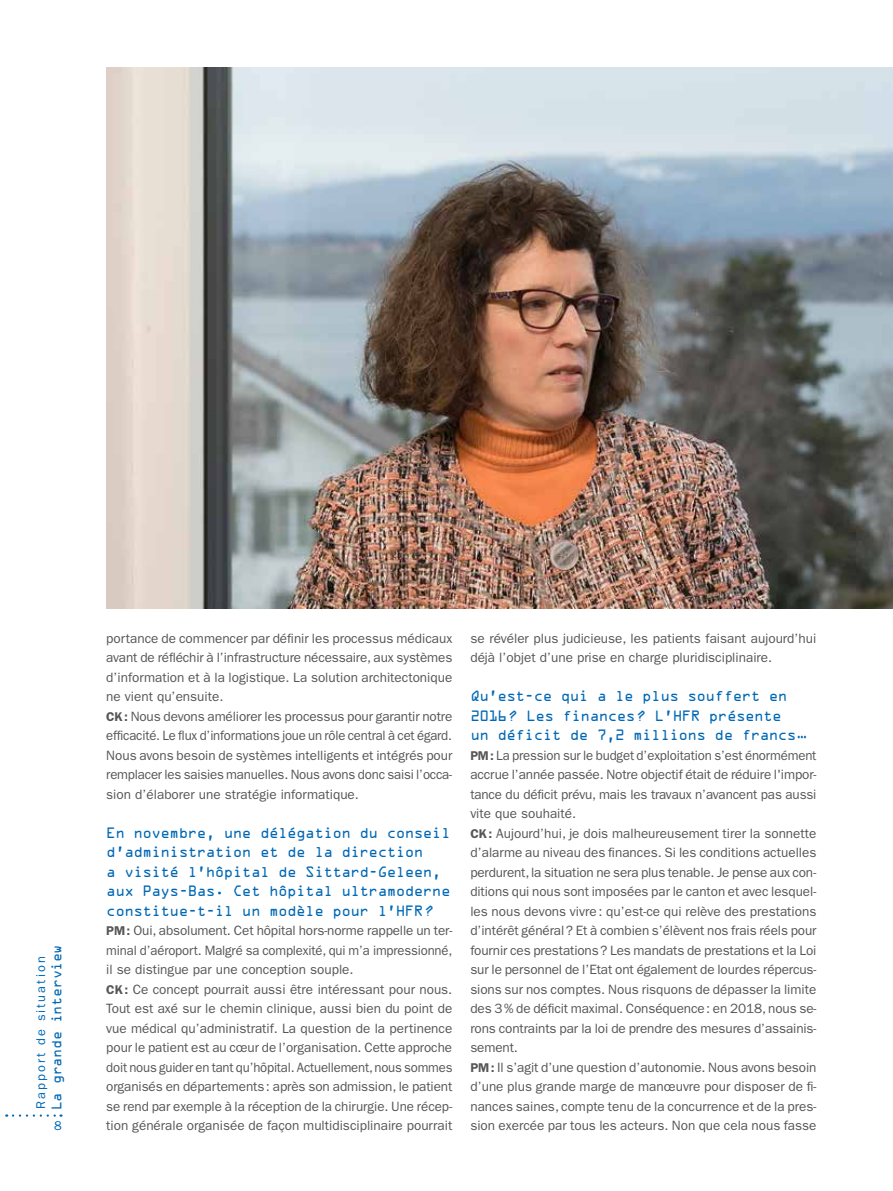
<style>
.page{position:relative;width:893px;height:1191px;background:#fff}
.page>*{position:absolute;margin:0;border:0;box-sizing:border-box;transform-origin:0 0}
.t1{font:13.5px/19.5px "ITC Franklin Gothic Std";letter-spacing:-.005em;color:#565655}
.t2{font:13.5px/19.5px "OCRA Std";letter-spacing:-.05em;color:#0068b4}
.t3{font:12.75px "ITC Franklin Gothic Std";letter-spacing:.16em;color:#0068b4}
.t4{font:12.75px "OCRA Std";letter-spacing:-.025em;color:#0068b4}
.s1{font-weight:600;font-size:12.75px}
</style>
<div class="page">
<img style="left:106px;top:67px;width:787px;height:541px">
<svg style="left:13px;top:1114px;width:49px;height:2px"></svg>
<p class="t3" style="left:34px;top:1109px;width:154px;rotate:-90deg">Rapport de situation</p>
<p class="t4" style="left:51px;top:1110px;width:167px;rotate:-90deg">La grande interview</p>
<p class="t3" style="left:54px;top:1118px;width:9px">8</p>
<p class="t1" style="left:106px;top:628px;width:348px">portance de commencer par définir les processus médicaux avant de réfléchir à l’infrastructure nécessaire, aux systèmes d’information et à la logistique. La solution architectonique ne vient qu’ensuite.<br><span class="s1">CK:</span> Nous devons améliorer les processus pour garantir notre efficacité. Le flux d’informations joue un rôle central à cet égard.<br>Nous avons besoin de systèmes intelligents et intégrés pour remplacer les saisies manuelles. Nous avons donc saisi l’occa&shy;sion d’élaborer une stratégie informatique.</p>
<p class="t2" style="left:106px;top:824px;width:346px">En novembre‚ une délégation du conseil d’administration et de la direction<br>a visité l’hôpital de Sittard-Geleen‚ aux Pays-Bas. Cet hôpital ultramoderne constitue-t-il un modèle pour l’HFR?</p>
<p class="t1" style="left:106px;top:921px;width:348px"><span class="s1">PM:</span> Oui, absolument. Cet hôpital hors-norme rappelle un ter&shy;minal d’aéroport. Malgré sa complexité, qui m’a impressionné, il se distingue par une conception souple.<br><span class="s1">CK:</span> Ce concept pourrait aussi être intéressant pour nous.<br>Tout est axé sur le chemin clinique, aussi bien du point de vue médical qu’administratif. La question de la pertinence pour le patient est au cœur de l’organisation. Cette approche doit nous guider en tant qu’hôpital. Actuellement, nous sommes organisés en départements: après son admission, le patient se rend par exemple à la réception de la chirurgie. Une récep&shy;tion générale organisée de façon multidisciplinaire pourrait</p>
<p class="t1" style="left:470px;top:628px;width:348px">se révéler plus judicieuse, les patients faisant aujourd’hui déjà l’objet d’une prise en charge pluridisciplinaire.</p>
<p class="t2" style="left:470px;top:687px;width:338px">Qu’est-ce qui a le plus souffert en<br>2016? Les finances? L’HFR présente<br>un déficit de 7‚2 millions de francs…</p>
<p class="t1" style="left:470px;top:745px;width:348px"><span class="s1">PM:</span> La pression sur le budget d’exploitation s’est énormément accrue l’année passée. Notre objectif était de réduire l'impor&shy;tance du déficit prévu, mais les travaux n’avancent pas aussi vite que souhaité.<br><span class="s1">CK:</span> Aujourd’hui, je dois malheureusement tirer la sonnette d’alarme au niveau des finances. Si les conditions actuelles perdurent, la situation ne sera plus tenable. Je pense aux con&shy;ditions qui nous sont imposées par le canton et avec lesquel&shy;les nous devons vivre: qu’est-ce qui relève des prestations d’intérêt général? Et à combien s’élèvent nos frais réels pour fournir ces prestations? Les mandats de prestations et la Loi sur le personnel de l’Etat ont également de lourdes répercus&shy;sions sur nos comptes. Nous risquons de dépasser la limite des 3% de déficit maximal. Conséquence: en 2018, nous se&shy;rons contraints par la loi de prendre des mesures d’assainis&shy;sement.<br><span class="s1">PM:</span> Il s’agit d’une question d’autonomie. Nous avons besoin d’une plus grande marge de manœuvre pour disposer de fi&shy;nances saines, compte tenu de la concurrence et de la pres&shy;sion exercée par tous les acteurs. Non que cela nous fasse</p>
</div>
